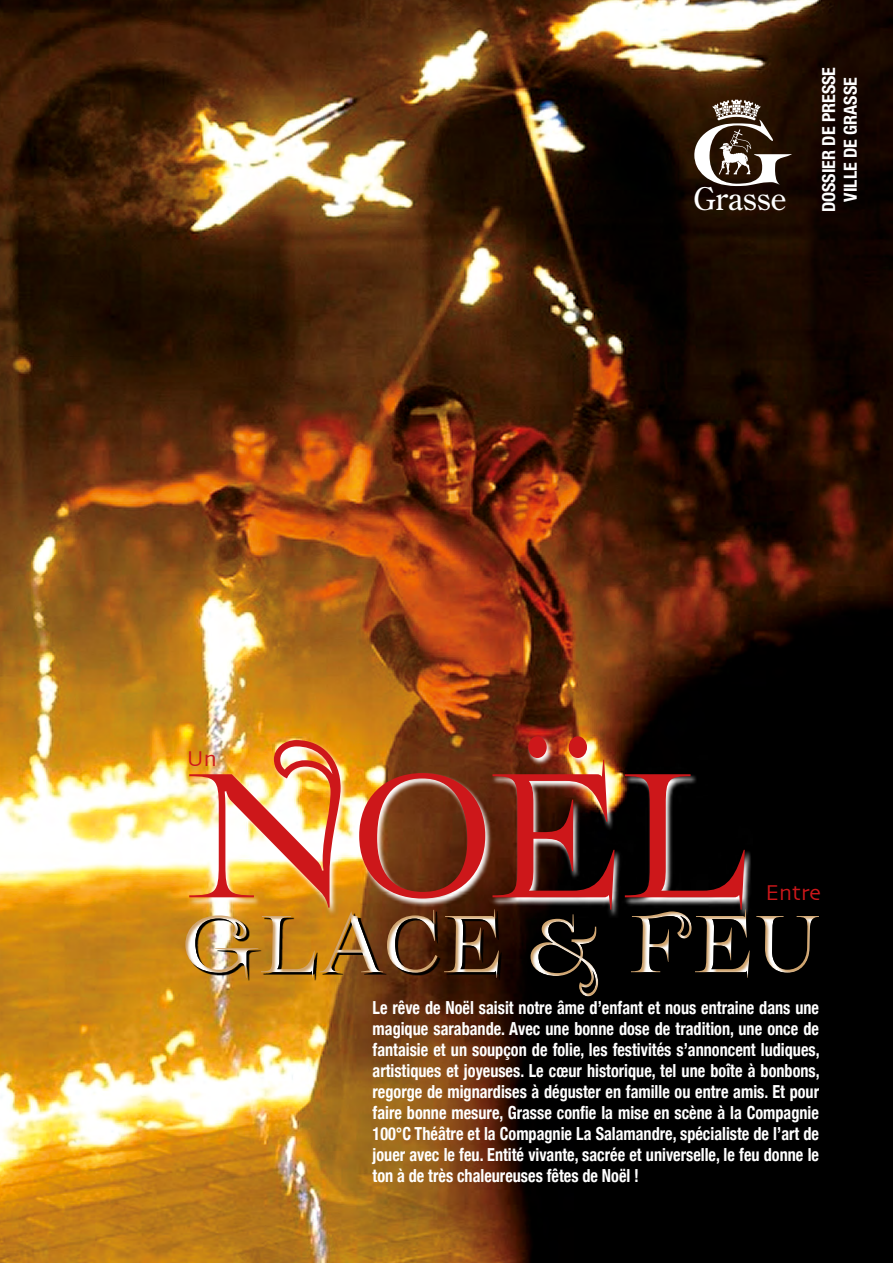
<style>
.page{position:relative;width:893px;height:1263px;background:#fff}
.page>*{position:absolute;margin:0;border:0;box-sizing:border-box;transform-origin:0 0}
.t1{font:246.15px "Prida 61";color:#cd171a}
.t2{font:112.35px "Prida 61";color:#fff}
.t3{font:31.2px "Century Old Style Std";color:#fff}
.t4{font:22.5px "Skia";color:#cd171a}
.txt_courant{font:700 condensed 18px/21px "Helvetica Neue";color:#fff;text-align:justify;scale:.9 1}
.t5{font:700 condensed 18px "Helvetica Neue LT Std";color:#fff}
</style>
<div class="page">
<img style="left:0;top:0;width:893px;height:1263px">
<img style="left:188px;top:736px;width:564px;height:140px">
<svg style="left:155px;top:876px;width:738px;height:165px;background:#533917"></svg>
<svg style="left:694px;top:100px;width:98px;height:86px"></svg>
<p class="t3" style="left:693px;top:179px;width:95px">Grasse</p>
<p class="t5" style="left:818px;top:212px;width:147px;rotate:-90deg">DOSSIER DE PRESSE</p>
<p class="t5" style="left:839px;top:202px;width:126px;rotate:-90deg">VILLE DE GRASSE</p>
<p class="t1" style="left:187px;top:713px;width:570px">Noël</p>
<p class="t4" style="left:187px;top:745px;width:32px">Un</p>
<p class="t4" style="left:765px;top:879px;width:57px">Entre</p>
<h2 class="t2" style="left:179px;top:888px;width:644px">Glace &amp; Feu</h2>
<p class="txt_courant" style="left:373px;top:996px;width:498px">Le rêve de Noël saisit notre âme d’enfant et nous entraine dans une magique sarabande. Avec une bonne dose de tradition, une once de fantaisie et un soupçon de folie, les festivités s’annoncent ludiques, artistiques et joyeuses. Le cœur historique, tel une boîte à bonbons, regorge de mignardises à déguster en famille ou entre amis. Et pour faire bonne mesure, Grasse confie la mise en scène à la Compagnie 100°C Théâtre et la Compagnie La Salamandre, spécialiste de l’art de jouer avec le feu. Entité vivante, sacrée et universelle, le feu donne le ton à de très chaleureuses fêtes de Noël !</p>
</div>
